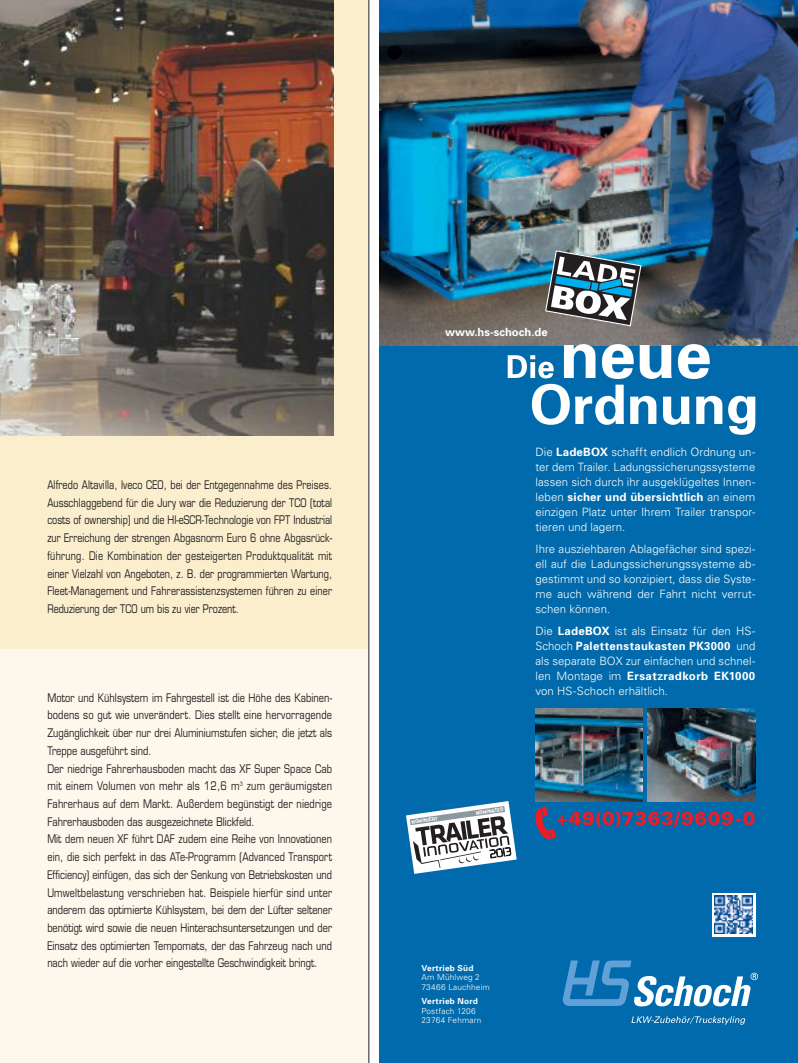
<style>
.page{position:relative;width:798px;height:1063px;background:#fff}
.page>*{position:absolute;margin:0;border:0;box-sizing:border-box;transform-origin:0 0}
.t1{font:18.75px "Univers Black+BXCBAK";letter-spacing:.045em;color:#ee1d23}
.t2{font:11.5px/17.8px "Eurostile";letter-spacing:.005em;color:#201e21;scale:.8 1}
.t3{font:11.5px/15px "Univers Light+LLYREV";color:#fff;text-align:justify}
.t4{font:11.5px/17.8px "Eurostile";letter-spacing:.005em;color:#201e21;text-align:justify;scale:.78 1}
.t5{font:11.25px "Univers Bold+POHZMU";color:#fff}
.t6{font:8.25px/9.6px "Univers Light+LLYREV";letter-spacing:.02em;color:#fff}
.t7{font:5.25px "Klavika Basic Bold+UFTAIT";color:#fff}
.s1{font-family:"Univers Bold+POHZMU"}
</style>
<div class="page">
<div style="left:0;top:0;width:367px;height:1063px;background:#fdf8eb"></div>
<div style="left:0;top:0;width:368px;height:648px;background:#faeecd"></div>
<hr style="left:368px;top:0;width:1px;height:1063px;background:#201e21">
<div style="left:379px;top:0;width:418px;height:1063px;background:#006aac"></div>
<img style="left:379px;top:0;width:418px;height:345px">
<svg style="left:535px;top:806px;width:21px;height:34px"></svg>
<svg style="left:562px;top:960px;width:195px;height:46px"></svg>
<svg style="left:631px;top:1016px;width:114px;height:9px"></svg>
<img style="left:535px;top:708px;width:107px;height:93px">
<img style="left:647px;top:708px;width:108px;height:93px">
<svg style="left:545px;top:250px;width:96px;height:76px;background:#6f868f"></svg>
<svg style="left:406px;top:801px;width:110px;height:73px"></svg>
<svg style="left:712px;top:893px;width:43px;height:43px"></svg>
<img style="left:714px;top:896px;width:38px;height:38px">
<svg style="left:507px;top:344px;width:248px;height:91px"></svg>
<img style="left:0;top:0;width:333px;height:436px">
<p class="t4" style="left:47px;top:477px;width:366px">Alfredo Altavilla, Iveco CEO, bei der Entgegennahme des Preises.<br>Ausschlaggebend für die Jury war die Reduzierung der TCO (total costs of ownership) und die HI-eSCR-Technologie von FPT Industrial zur Erreichung der strengen Abgasnorm Euro 6 ohne Abgasrück&shy;führung. Die Kombination der gesteigerten Produktqualität mit einer Vielzahl von Angeboten, z. B. der programmierten Wartung, Fleet-Management und Fahrerassistenzsystemen führen zu einer Reduzierung der TCO um bis zu vier Prozent.</p>
<p class="t2" style="left:47px;top:690px;width:357px">Motor und Kühlsystem im Fahrgestell ist die Höhe des Kabinen&shy;bodens so gut wie unverändert. Dies stellt eine hervorragende Zugänglichkeit über nur drei Aluminiumstufen sicher, die jetzt als Treppe ausgeführt sind.<br>Der niedrige Fahrerhausboden macht das XF Super Space Cab mit einem Volumen von mehr als 12,6 m<sup>3</sup> zum geräumigsten Fahrerhaus auf dem Markt. Außerdem begünstigt der niedrige Fahrerhausboden das ausgezeichnete Blickfeld.<br>Mit dem neuen XF führt DAF zudem eine Reihe von Innovationen ein, die sich perfekt in das ATe-Programm (Advanced Transport Efficiency) einfügen, das sich der Senkung von Betriebskosten und Umweltbelastung verschrieben hat. Beispiele hierfür sind unter anderem das optimierte Kühlsystem, bei dem der Lüfter seltener benötigt wird sowie die neuen Hinterachsuntersetzungen und der Einsatz des optimierten Tempomats, der das Fahrzeug nach und nach wieder auf die vorher eingestellte Geschwindigkeit bringt.</p>
<p class="t5" style="left:445px;top:328px;width:104px">www.hs-schoch.de</p>
<p class="t3" style="left:535px;top:446px;width:221px">Die <span class="s1">LadeBOX</span> schafft endlich Ordnung un&shy;ter dem Trailer. Ladungssicherungssysteme lassen sich durch ihr ausgeklügeltes Innen&shy;leben <span class="s1">sicher und übersichtlich</span> an einem einzigen Platz unter Ihrem Trailer transpor&shy;tieren und lagern.</p>
<p class="t3" style="left:535px;top:542px;width:221px">Ihre ausziehbaren Ablagefächer sind spezi&shy;ell auf die Ladungssicherungssysteme ab&shy;gestimmt und so konzipiert, dass die Syste&shy;me auch während der Fahrt nicht verrut&shy;schen können.</p>
<p class="t3" style="left:535px;top:624px;width:221px">Die <span class="s1">LadeBOX</span> ist als Einsatz für den HS-Schoch <span class="s1">Palettenstaukasten PK3000</span> und als separate BOX zur einfachen und schnel&shy;len Montage im <span class="s1">Ersatzradkorb EK1000 </span>von HS-Schoch erhältlich.</p>
<p class="t7" style="left:411px;top:820px;width:28px;rotate:-8deg">NOMINIERT</p>
<p class="t7" style="left:475px;top:811px;width:29px;rotate:-8deg">NOMINATED</p>
<p class="t1" style="left:555px;top:812px;width:201px">+49(0)7363/9609-0</p>
<p class="t6" style="left:421px;top:964px;width:70px"><span class="s1">Vertrieb Süd<br></span>Am Mühlweg 2<br>73466 Lauchheim</p>
<p class="t6" style="left:421px;top:997px;width:61px"><span class="s1">Vertrieb Nord<br></span>Postfach 1206<br>23764 Fehmarn</p>
</div>
